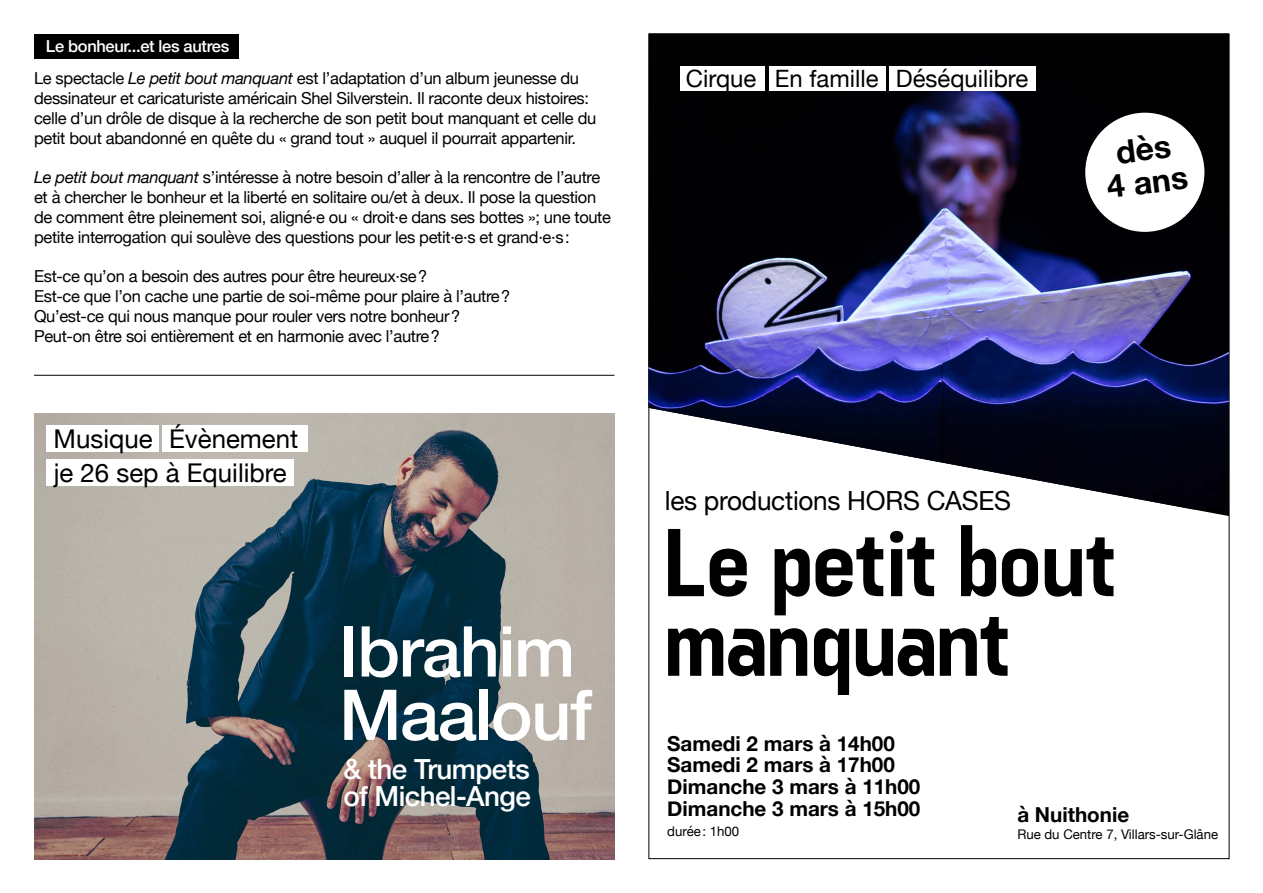
<style>
.page{position:relative;width:1263px;height:893px;background:#fff}
.page>*{position:absolute;margin:0;border:0;box-sizing:border-box;transform-origin:0 0}
.t1{font:96px/79.7px "Fuji";letter-spacing:-.05em;color:#000}
.t2{font:500 70.2px/63.4px "Helvetica Neue";letter-spacing:-.02em;color:#fff}
.t3{font:700 31.95px/33px "Helvetica Neue";color:#000;text-align:center}
.t4{font:500 27.75px/27px "Helvetica Neue";letter-spacing:-.02em;color:#fff}
.t5{font:26.4px "Helvetica Neue";letter-spacing:-.01em;color:#000}
.t6{font:25.8px/33.8px "Helvetica Neue";color:#000}
.t7{font:23.85px "Helvetica Neue";color:#000}
.t8{font:700 20.55px/21.8px "Helvetica Neue";color:#000}
.t9{font:16.5px/19.8px "Helvetica Neue";letter-spacing:-.02em;color:#000}
.t10{font:500 16.5px "Helvetica Neue";letter-spacing:-.02em;color:#fff}
.t11{font:13.35px "Helvetica Neue";color:#000}
.s1{font-style:italic}
</style>
<div class="page">
<div style="left:34px;top:34px;width:204px;height:24px;background:#000"></div>
<img style="left:648px;top:34px;width:581px;height:475px">
<div style="left:680px;top:66px;width:85px;height:25px;background:#fff"></div>
<div style="left:889px;top:66px;width:147px;height:25px;background:#fff"></div>
<div style="left:769px;top:66px;width:116px;height:25px;background:#fff"></div>
<img style="left:34px;top:413px;width:580px;height:446px">
<div style="left:46px;top:425px;width:113px;height:27px;background:#fff"></div>
<div style="left:162px;top:425px;width:145px;height:27px;background:#fff"></div>
<div style="left:46px;top:459px;width:248px;height:27px;background:#fff"></div>
<hr style="left:34px;top:375px;width:580px;height:1px;background:#000">
<div style="left:1085px;top:113px;width:119px;height:119px;background:#fff;border-radius:50%"></div>
<p class="t10" style="left:46px;top:33px;width:185px">Le bonheur...et les autres</p>
<p class="t9" style="left:34px;top:69px;width:564px">Le spectacle <span class="s1">Le petit bout manquant</span> est l’adaptation d’un album jeunesse du dessinateur et caricaturiste américain Shel Silverstein. Il raconte deux histoires: celle d’un drôle de disque à la recherche de son petit bout manquant et celle du petit bout abandonné en quête du « grand tout » auquel il pourrait appartenir.</p>
<p class="t9" style="left:34px;top:168px;width:578px"><span class="s1">Le petit bout manquant</span> s’intéresse à notre besoin d’aller à la rencontre de l’autre et à chercher le bonheur et la liberté en solitaire ou/et à deux. Il pose la question de comment être pleinement soi, aligné·e ou « droit·e dans ses bottes »; une toute petite interrogation qui soulève des questions pour les petit·e·s et grand·e·s:</p>
<p class="t9" style="left:34px;top:267px;width:478px">Est-ce qu’on a besoin des autres pour être heureux·se?<br>Est-ce que l’on cache une partie de soi-même pour plaire à l’autre?<br>Qu’est-ce qui nous manque pour rouler vers notre bonheur?<br>Peut-on être soi entièrement et en harmonie avec l’autre?</p>
<h3 class="t6" style="left:54px;top:423px;width:246px">Musique Évènement je 26 sep à Equilibre</h3>
<h2 class="t2" style="left:339px;top:614px;width:254px">Ibrahim<br>Maalouf</h2>
<h3 class="t4" style="left:343px;top:754px;width:189px">&amp; the Trumpets of Michel-Ange</h3>
<h3 class="t7" style="left:686px;top:62px;width:344px">Cirque En famille Déséquilibre</h3>
<h3 class="t3" style="left:1101px;top:139px;width:83px;rotate:-7deg">dès<br>4 ans</h3>
<h3 class="t5" style="left:665px;top:481px;width:348px">les productions HORS CASES</h3>
<h1 class="t1" style="left:662px;top:524px;width:456px">Le petit bout manquant</h1>
<p class="t8" style="left:667px;top:733px;width:255px">Samedi 2 mars à 14h00<br>Samedi 2 mars à 17h00<br>Dimanche 3 mars à 11h00<br>Dimanche 3 mars à 15h00</p>
<p class="t11" style="left:667px;top:822px;width:74px">durée: 1h00</p>
<p class="t8" style="left:1017px;top:804px;width:113px">à Nuithonie</p>
<p class="t11" style="left:1017px;top:824px;width:202px">Rue du Centre 7, Villars-sur-Glâne</p>
</div>
